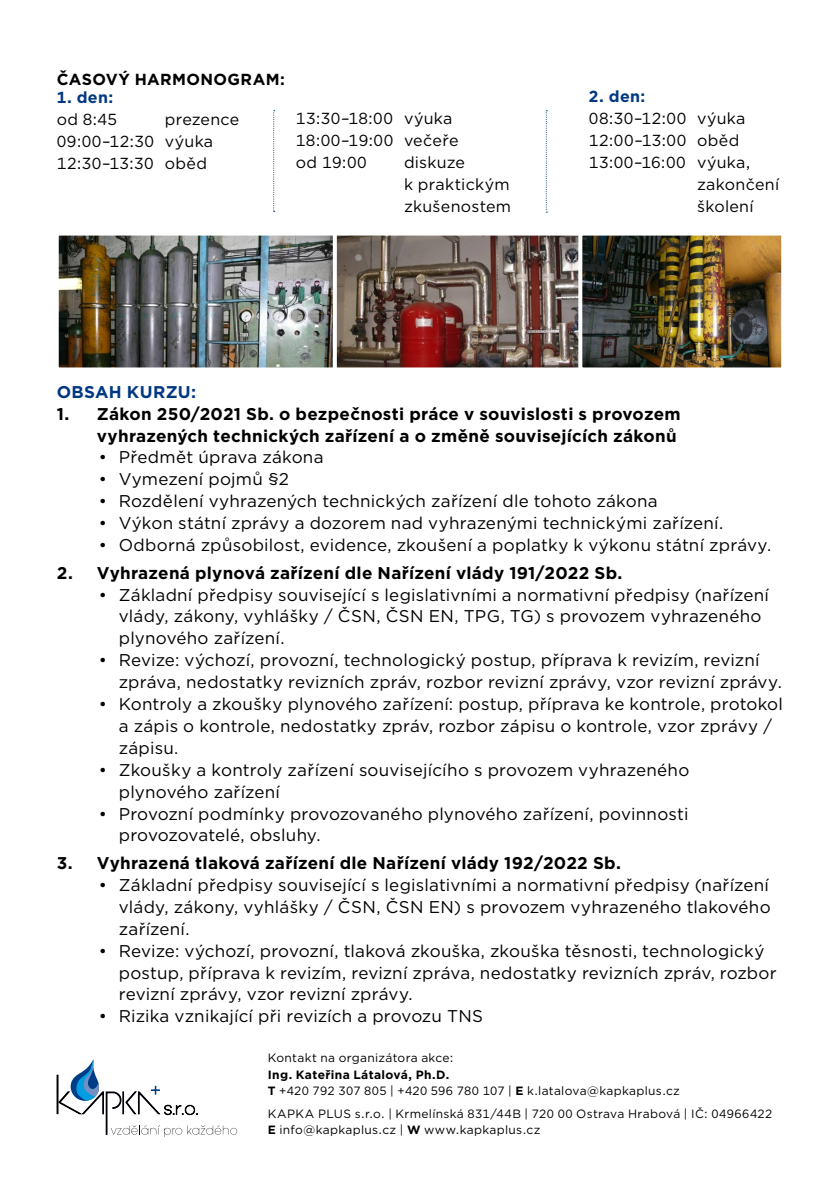
<style>
.page{position:relative;width:840px;height:1191px;background:#fff}
.page>*{position:absolute;margin:0;border:0;box-sizing:border-box;transform-origin:0 0}
.t1{font:17px/21.8px "Gotham";letter-spacing:.01em;color:#000}
.t2{font:700 17px/21.8px "Gotham";letter-spacing:.015em;color:#000;text-align:right}
.t3{font:700 17px "Gotham";letter-spacing:.02em;color:#003882}
.t4{font:16px/22px "Gotham";letter-spacing:.02em;color:#000}
.t5{font:700 16px "Gotham";letter-spacing:.025em;color:#000}
.t6{font:700 16px "Gotham";letter-spacing:.02em;color:#003882}
.t7{font:12px/16.6px "Gotham";letter-spacing:.025em;color:#000}
.s1{font-weight:700}
</style>
<div class="page">
<img style="left:336px;top:236px;width:242px;height:130px">
<div style="left:323px;top:231px;width:297px;height:140px;border:4px solid #fff"></div>
<img style="left:583px;top:236px;width:196px;height:130px">
<div style="left:578px;top:231px;width:206px;height:140px;border:4px solid #fff"></div>
<img style="left:60px;top:236px;width:271px;height:130px">
<div style="left:55px;top:231px;width:281px;height:140px;border:4px solid #fff"></div>
<svg style="left:273px;top:110px;width:1px;height:102px"></svg>
<svg style="left:545px;top:110px;width:2px;height:103px"></svg>
<div style="left:57px;top:1075px;width:1px;height:39px;border:1px solid #000"></div>
<svg style="left:58px;top:1059px;width:179px;height:78px"></svg>
<p class="t5" style="left:57px;top:69px;width:229px">ČASOVÝ HARMONOGRAM:</p>
<p class="t6" style="left:57px;top:87px;width:58px">1. den:</p>
<p class="t4" style="left:57px;top:108px;width:62px">od 8:45</p>
<p class="t4" style="left:57px;top:108px;width:184px;text-indent:108px">prezence<br>09:00–12:30 výuka<br>12:30–13:30 oběd</p>
<p class="t4" style="left:296px;top:107px;width:164px">13:30–18:00 výuka<br>18:00–19:00 večeře od 19:00</p>
<p class="t4" style="left:404px;top:151px;width:108px">diskuze<br>k praktickým zkušenostem</p>
<p class="t6" style="left:588px;top:86px;width:58px">2. den:</p>
<p class="t4" style="left:588px;top:107px;width:158px">08:30–12:00 výuka</p>
<p class="t4" style="left:588px;top:129px;width:152px">12:00–13:00 oběd</p>
<p class="t4" style="left:588px;top:151px;width:163px">13:00–16:00 výuka,</p>
<p class="t4" style="left:696px;top:173px;width:84px">zakončení</p>
<p class="t4" style="left:696px;top:195px;width:58px">školení</p>
<p class="t3" style="left:57px;top:380px;width:141px">OBSAH KURZU:</p>
<p class="t2" style="left:57px;top:402px;width:625px">1. Zákon 250/2021 Sb. o bezpečnosti práce v souvislosti s provozem vyhrazených technických zařízení a o změně souvisejících zákonů</p>
<p class="t1" style="left:99px;top:446px;width:226px">• Předmět úprava zákona</p>
<p class="t1" style="left:99px;top:468px;width:191px">• Vymezení pojmů §2</p>
<p class="t1" style="left:99px;top:490px;width:560px">• Rozdělení vyhrazených technických zařízení dle tohoto zákona</p>
<p class="t1" style="left:99px;top:512px;width:625px">• Výkon státní zprávy a dozorem nad vyhrazenými technickými zařízení.</p>
<p class="t1" style="left:99px;top:534px;width:673px">• Odborná způsobilost, evidence, zkoušení a poplatky k výkonu státní zprávy.</p>
<p class="t2" style="left:57px;top:561px;width:566px">2. Vyhrazená plynová zařízení dle Nařízení vlády 191/2022 Sb.</p>
<p class="t1" style="left:119px;top:583px;width:651px;text-indent:-20px">• Základní předpisy související s legislativními a normativní předpisy (nařízení vlády, zákony, vyhlášky / ČSN, ČSN EN, TPG, TG) s provozem vyhrazeného plynového zařízení.</p>
<p class="t1" style="left:119px;top:649px;width:664px;text-indent:-20px">• Revize: výchozí, provozní, technologický postup, příprava k revizím, revizní zpráva, nedostatky revizních zpráv, rozbor revizní zprávy, vzor revizní zprávy.</p>
<p class="t1" style="left:119px;top:693px;width:665px;text-indent:-20px">• Kontroly a zkoušky plynového zařízení: postup, příprava ke kontrole, protokol a zápis o kontrole, nedostatky zpráv, rozbor zápisu o kontrole, vzor zprávy / zápisu.</p>
<p class="t1" style="left:119px;top:758px;width:571px;text-indent:-20px">• Zkoušky a kontroly zařízení souvisejícího s provozem vyhrazeného plynového zařízení</p>
<p class="t1" style="left:119px;top:802px;width:571px;text-indent:-20px">• Provozní podmínky provozovaného plynového zařízení, povinnosti provozovatelé, obsluhy.</p>
<p class="t2" style="left:57px;top:852px;width:565px">3. Vyhrazená tlaková zařízení dle Nařízení vlády 192/2022 Sb.</p>
<p class="t1" style="left:119px;top:873px;width:653px;text-align:justify;text-indent:-20px">• Základní předpisy související s legislativními a normativní předpisy (nařízení vlády, zákony, vyhlášky / ČSN, ČSN EN) s provozem vyhrazeného tlakového zařízení.</p>
<p class="t1" style="left:119px;top:939px;width:659px;text-indent:-20px">• Revize: výchozí, provozní, tlaková zkouška, zkouška těsnosti, technologický postup, příprava k revizím, revizní zpráva, nedostatky revizních zpráv, rozbor revizní zprávy, vzor revizní zprávy.</p>
<p class="t1" style="left:99px;top:1005px;width:385px">• Rizika vznikající při revizích a provozu TNS</p>
<p class="t7" style="left:268px;top:1049px;width:187px">Kontakt na organizátora akce:</p>
<p class="t7" style="left:268px;top:1066px;width:413px"><span class="s1">Ing. Kateřina Látalová, Ph.D.<br>T</span> +420 792 307 805 | +420 596 780 107 | <span class="s1">E</span> k.latalova@kapkaplus.cz</p>
<p class="t7" style="left:268px;top:1104px;width:505px">KAPKA PLUS s.r.o. | Krmelínská 831/44B | 720 00 Ostrava Hrabová | IČ: 04966422<br><span class="s1">E</span> info@kapkaplus.cz | <span class="s1">W</span> www.kapkaplus.cz</p>
</div>
